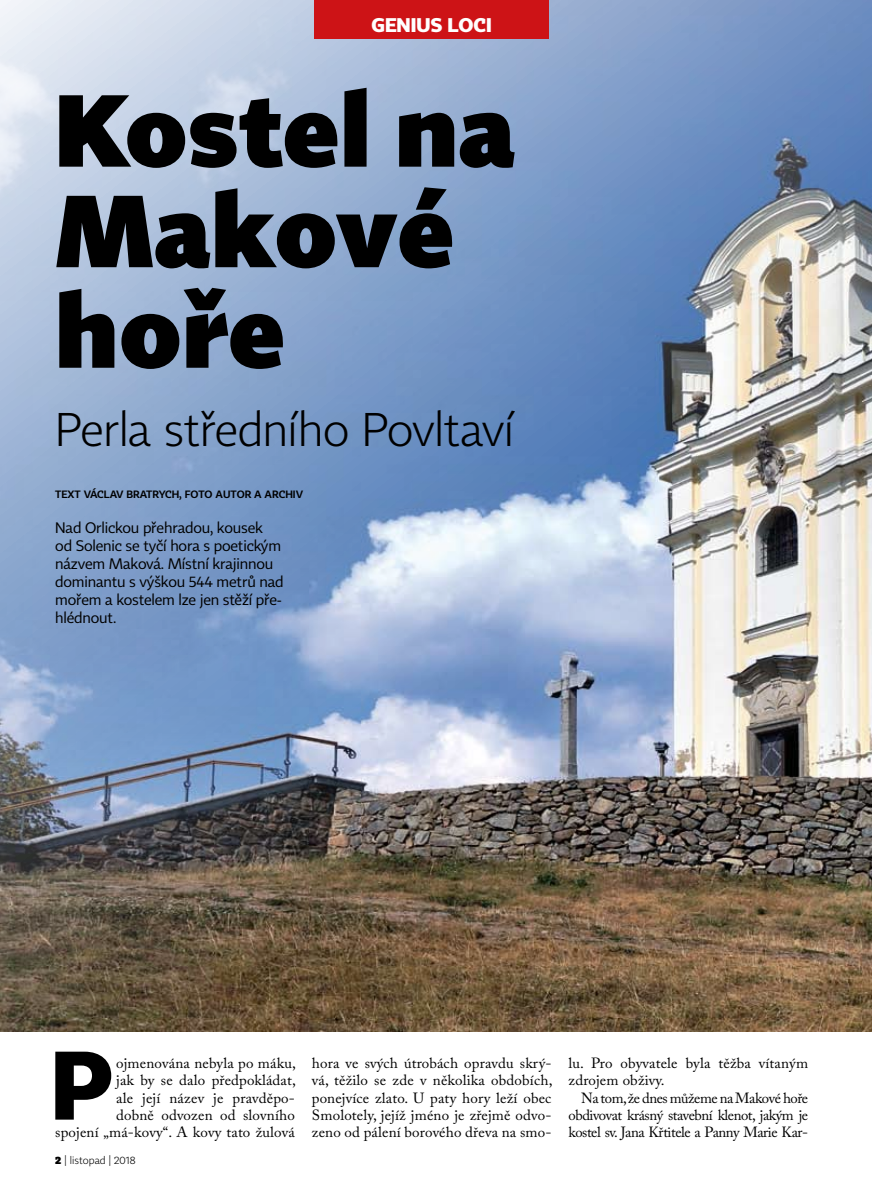
<style>
.page{position:relative;width:872px;height:1191px;background:#fff}
.page>*{position:absolute;margin:0;border:0;box-sizing:border-box;transform-origin:0 0}
.t1{font:900 100.5px/100.5px "Tabac Sans";letter-spacing:.01em;color:#000}
.t2{font:700 95.7px "Tabac Sans";color:#000}
.t3{font:300 46.5px "Tabac Sans";letter-spacing:-.015em;color:#000}
.t4{font:700 19.5px "Tabac Sans";color:#fff}
.t5{font:15px/18px "Tabac Sans";letter-spacing:-.015em;color:#000}
.t6{font:14.7px/17.2px "Adobe Caslon Pro";letter-spacing:.01em;color:#000;text-align:right}
.t7{font:14.7px/17.2px "Adobe Caslon Pro";letter-spacing:-.03em;color:#000;text-align:right}
.t8{font:600 10.5px "Tabac Sans";color:#000}
.t9{font:300 10.5px "Tabac Sans";color:#000}
.s1{font-weight:900}
</style>
<div class="page">
<img style="left:0;top:0;width:872px;height:1031px">
<div style="left:314px;top:0;width:235px;height:38px;background:#cd1316"></div>
<h3 class="t4" style="left:371px;top:13px;width:122px">GENIUS LOCI</h3>
<h1 class="t1" style="left:55px;top:80px;width:461px">Kostel na<br>Makové hoře</h1>
<h3 class="t3" style="left:55px;top:401px;width:460px">Perla středního Povltaví</h3>
<p class="t8" style="left:55px;top:488px;width:249px">TEXT VÁCLAV BRATRYCH, FOTO AUTOR A ARCHIV</p>
<p class="t5" style="left:55px;top:519px;width:230px">Nad Orlickou přehradou, kousek<br>od Solenic se tyčí hora s poetickým názvem Maková. Místní krajinnou dominantu s výškou 544 metrů nad mořem a kostelem lze jen stěží pře&shy;hlédnout.</p>
<h2 class="t2" style="left:51px;top:1025px;width:63px">P</h2>
<p class="t6" style="left:55px;top:1054px;width:242px">ojmenována nebyla po máku,<br>jak by se dalo předpokládat,<br>ale její název je pravděpo-<br>dobně odvozen od slovního<br>spojení „má-kovy“. A kovy tato žulová</p>
<p class="t6" style="left:312px;top:1054px;width:242px;text-align:justify">hora ve svých útrobách opravdu skrý&shy;vá, těžilo se zde v několika obdobích, ponejvíce zlato. U paty hory leží obec Smolotely, jejíž jméno je zřejmě odvo&shy;zeno od pálení borového dřeva na smo-</p>
<p class="t6" style="left:568px;top:1054px;width:241px;text-align:left">lu. Pro obyvatele byla těžba vítaným zdrojem obživy.</p>
<p class="t7" style="left:568px;top:1088px;width:241px">Na tom, že dnes můžeme na Makové hoře obdivovat krásný stavební klenot, jakým je</p>
<p class="t7" style="left:568px;top:1123px;width:241px">kostel sv. Jana Křtitele a Panny Marie Kar-</p>
<p class="t9" style="left:55px;top:1154px;width:82px"><span class="s1">2</span> | listopad | 2018</p>
</div>
